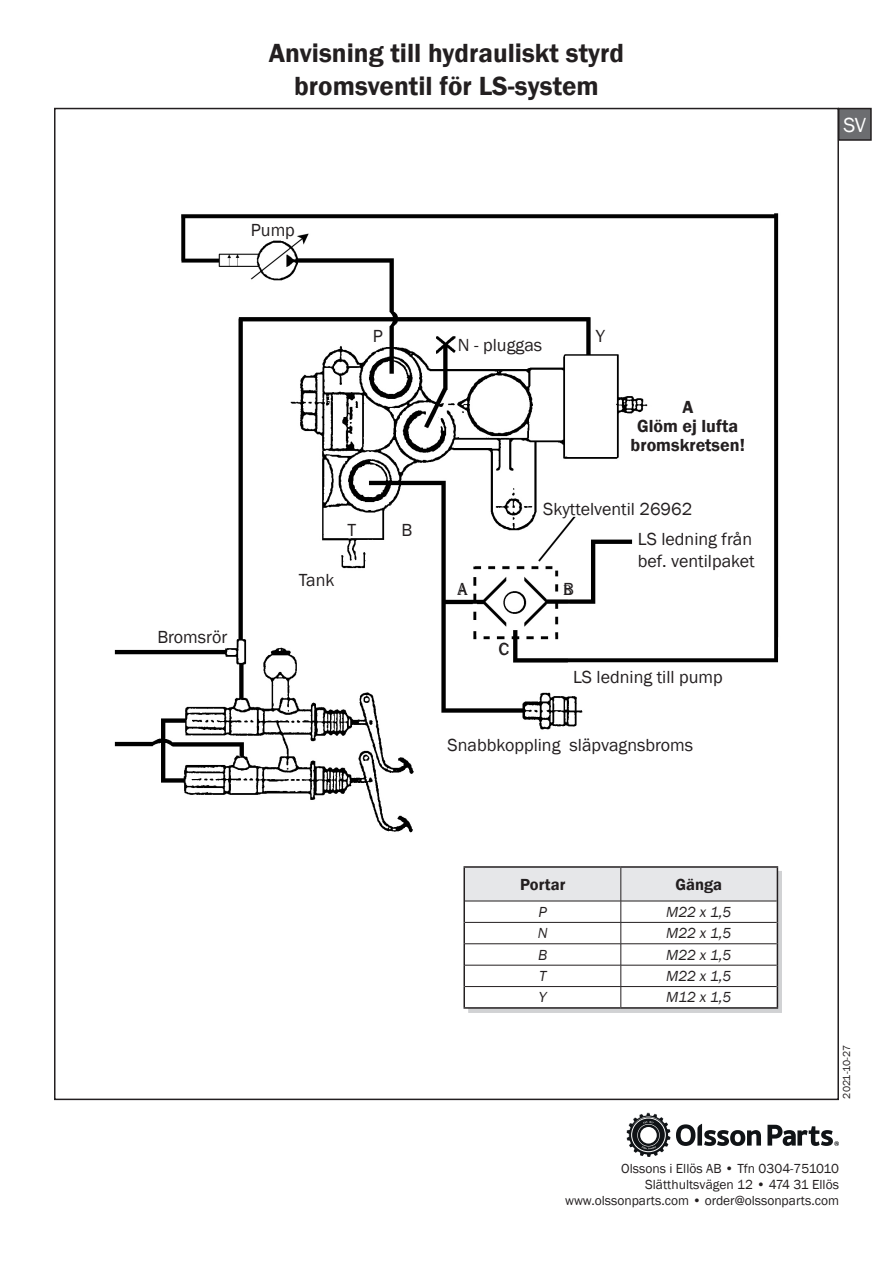
<style>
.page{position:relative;width:893px;height:1263px;background:#fff}
.page>*{position:absolute;margin:0;border:0;box-sizing:border-box;transform-origin:0 0}
.t1{font:600 27px/32.4px "Franklin Gothic";color:#231f20;text-align:center}
.t2{font:21px "Franklin Gothic";color:#fff}
.t3{font:18px/21.6px "Franklin Gothic";color:#231f20}
.t4{font:600 18px "Franklin Gothic";color:#231f20}
.t5{font:600 16.5px "Franklin Gothic";color:#231f20}
.t6{font:italic 15px "Franklin Gothic";color:#231f20}
.t7{font:15px "Minion Pro";color:#231f20}
.t8{font:13.5px/16.2px "Franklin Gothic";color:#231f20;text-align:right}
.t9{font:10.5px "Franklin Gothic";letter-spacing:-.03em;color:#231f20}
</style>
<div class="page">
<svg style="left:468px;top:871px;width:314px;height:142px;fill:#d1d2d4"></svg>
<img style="left:114px;top:213px;width:665px;height:620px">
<hr style="left:463px;top:866px;width:158px;height:2px;background:#231f20">
<hr style="left:463px;top:868px;width:2px;height:33px;background:#231f20">
<hr style="left:621px;top:866px;width:157px;height:2px;background:#231f20">
<hr style="left:463px;top:901px;width:2px;height:21px;background:#231f20">
<hr style="left:463px;top:922px;width:2px;height:22px;background:#231f20">
<hr style="left:463px;top:944px;width:2px;height:21px;background:#231f20">
<hr style="left:463px;top:965px;width:2px;height:21px;background:#231f20">
<hr style="left:463px;top:986px;width:2px;height:21px;background:#231f20">
<hr style="left:463px;top:1007px;width:158px;height:2px;background:#231f20">
<hr style="left:621px;top:1007px;width:157px;height:2px;background:#231f20">
<svg style="left:464px;top:867px;width:314px;height:141px"></svg>
<div style="left:839px;top:109px;width:32px;height:31px;background:#6c6d70"></div>
<div style="left:838px;top:108px;width:34px;height:33px;border:2px solid #231f20"></div>
<svg style="left:676px;top:1124px;width:85px;height:22px"></svg>
<svg style="left:626px;top:1113px;width:44px;height:44px"></svg>
<svg style="left:767px;top:1125px;width:72px;height:21px"></svg>
<p class="t1" style="left:269px;top:37px;width:357px">Anvisning till hydrauliskt styrd bromsventil för LS-system</p>
<p class="t3" style="left:251px;top:219px;width:45px">Pump</p>
<p class="t3" style="left:157px;top:626px;width:72px">Bromsrör</p>
<p class="t3" style="left:373px;top:326px;width:12px">P</p>
<p class="t3" style="left:596px;top:326px;width:11px">Y</p>
<p class="t3" style="left:458px;top:335px;width:86px">N - pluggas</p>
<p class="t4" style="left:682px;top:396px;width:12px">A</p>
<p class="t4" style="left:637px;top:415px;width:103px">Glöm ej lufta</p>
<p class="t4" style="left:631px;top:434px;width:116px">bromskretsen!</p>
<p class="t3" style="left:347px;top:519px;width:10px">T</p>
<p class="t3" style="left:402px;top:519px;width:12px">B</p>
<p class="t3" style="left:299px;top:569px;width:37px">Tank</p>
<p class="t3" style="left:543px;top:498px;width:151px">Skyttelventil 26962</p>
<p class="t3" style="left:457px;top:579px;width:11px">A</p>
<p class="t3" style="left:563px;top:579px;width:12px">B</p>
<p class="t7" style="left:458px;top:580px;width:12px">A</p>
<p class="t7" style="left:563px;top:580px;width:10px">B</p>
<p class="t3" style="left:499px;top:639px;width:12px">C</p>
<p class="t7" style="left:499px;top:639px;width:11px">C</p>
<p class="t3" style="left:638px;top:529px;width:118px">LS ledning från bef. ventilpaket</p>
<p class="t3" style="left:573px;top:667px;width:151px">LS ledning till pump</p>
<p class="t3" style="left:448px;top:735px;width:247px">Snabbkoppling släpvagnsbroms</p>
<p class="t2" style="left:843px;top:112px;width:24px">SV</p>
<p class="t5" style="left:520px;top:874px;width:47px">Portar</p>
<p class="t5" style="left:675px;top:874px;width:48px">Gänga</p>
<p class="t6" style="left:539px;top:902px;width:10px">P</p>
<p class="t6" style="left:666px;top:902px;width:67px">M22 x 1,5</p>
<p class="t6" style="left:538px;top:924px;width:11px">N</p>
<p class="t6" style="left:666px;top:924px;width:67px">M22 x 1,5</p>
<p class="t6" style="left:538px;top:945px;width:11px">B</p>
<p class="t6" style="left:666px;top:945px;width:67px">M22 x 1,5</p>
<p class="t6" style="left:539px;top:967px;width:9px">T</p>
<p class="t6" style="left:666px;top:967px;width:67px">M22 x 1,5</p>
<p class="t6" style="left:539px;top:988px;width:9px">Y</p>
<p class="t6" style="left:666px;top:988px;width:67px">M12 x 1,5</p>
<p class="t9" style="left:840px;top:1098px;width:55px;rotate:-90deg">2021-10-27</p>
<p class="t8" style="left:565px;top:1160px;width:275px">Olssons i Ellös AB • Tfn 0304-751010<br>Slätthultsvägen 12 • 474 31 Ellös www.olssonparts.com • order@olssonparts.com</p>
</div>
